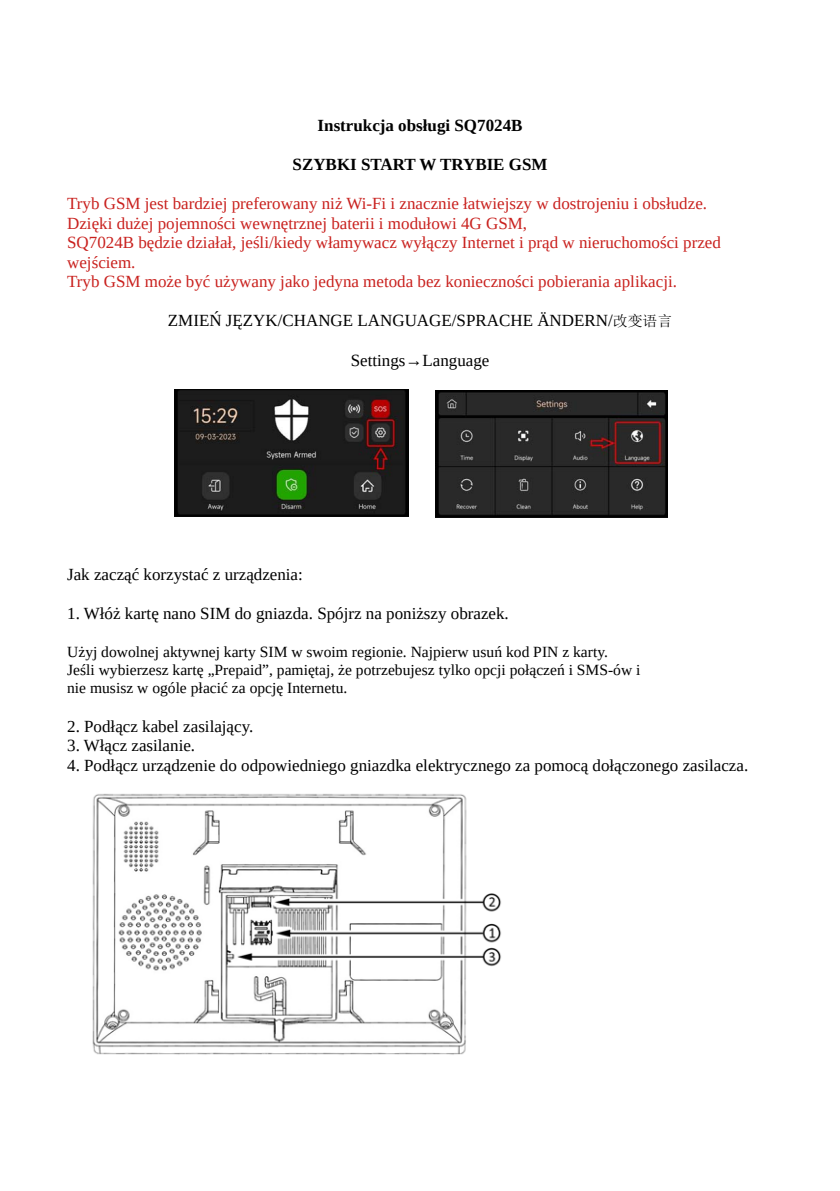
<style>
.page{position:relative;width:840px;height:1191px;background:#fff}
.page>*{position:absolute;margin:0;border:0;box-sizing:border-box;transform-origin:0 0}
.t1{font:17px/19.6px "Liberation Serif";color:#c9211e}
.t2{font:17px "Liberation Serif";color:#000}
.t3{font:700 17px "Liberation Serif";color:#000}
.t4{font:15.6px/18px "Liberation Serif";color:#000}
.s1{font-family:"N Sim Sun";font-size:14.8px}
</style>
<div class="page">
<img style="left:92px;top:793px;width:409px;height:262px">
<img style="left:174px;top:390px;width:234px;height:127px">
<img style="left:435px;top:391px;width:232px;height:126px">
<p class="t3" style="left:317px;top:114px;width:206px">Instrukcja obsługi SQ7024B</p>
<p class="t3" style="left:292px;top:153px;width:256px">SZYBKI START W TRYBIE GSM</p>
<p class="t1" style="left:67px;top:194px;width:655px">Tryb GSM jest bardziej preferowany niż Wi-Fi i znacznie łatwiejszy w dostrojeniu i obsłudze.<br>Dzięki dużej pojemności wewnętrznej baterii i modułowi 4G GSM,<br>SQ7024B będzie działał, jeśli/kiedy włamywacz wyłączy Internet i prąd w nieruchomości przed wejściem.<br>Tryb GSM może być używany jako jedyna metoda bez konieczności pobierania aplikacji.</p>
<p class="t2" style="left:168px;top:310px;width:505px">ZMIEŃ JĘZYK/CHANGE LANGUAGE/SPRACHE ÄNDERN/<span class="s1">改变语言</span></p>
<p class="t2" style="left:350px;top:349px;width:140px">Settings→Language</p>
<p class="t2" style="left:67px;top:563px;width:237px">Jak zacząć korzystać z urządzenia:</p>
<p class="t2" style="left:67px;top:602px;width:443px">1. Włóż kartę nano SIM do gniazda. Spójrz na poniższy obrazek.</p>
<p class="t4" style="left:67px;top:642px;width:574px">Użyj dowolnej aktywnej karty SIM w swoim regionie. Najpierw usuń kod PIN z karty.<br>Jeśli wybierzesz kartę „Prepaid”, pamiętaj, że potrzebujesz tylko opcji połączeń i SMS-ów i nie musisz w ogóle płacić za opcję Internetu.</p>
<p class="t2" style="left:67px;top:715px;width:187px">2. Podłącz kabel zasilający.</p>
<p class="t2" style="left:67px;top:734px;width:129px">3. Włącz zasilanie.</p>
<p class="t2" style="left:67px;top:754px;width:682px">4. Podłącz urządzenie do odpowiedniego gniazdka elektrycznego za pomocą dołączonego zasilacza.</p>
</div>
